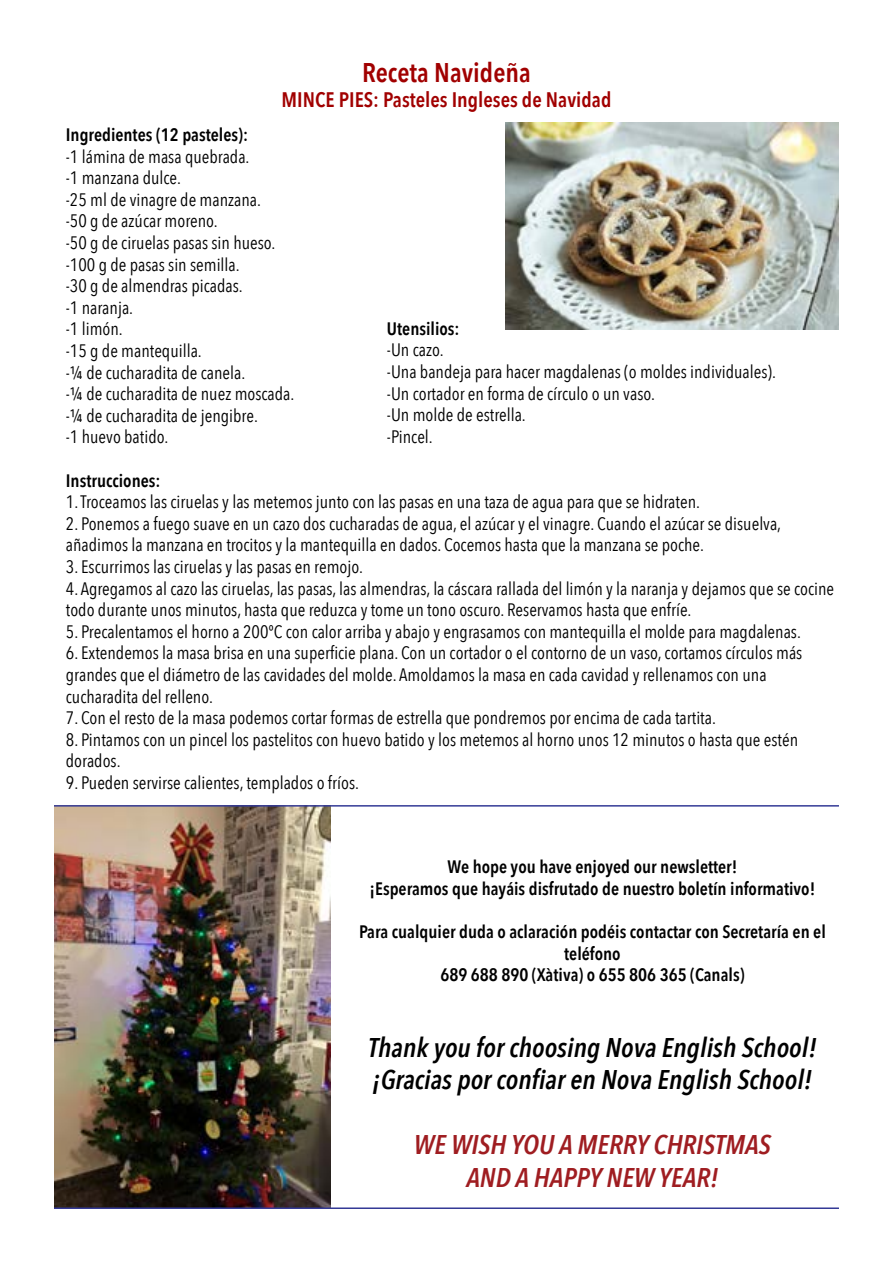
<style>
.page{position:relative;width:893px;height:1263px;background:#fff}
.page>*{position:absolute;margin:0;border:0;box-sizing:border-box;transform-origin:0 0}
.t1{font:italic 600 27px/32.4px "Avenir Next Condensed";color:#000}
.t2{font:italic 600 27px/32.4px "Avenir Next Condensed";color:#9f1d21;text-align:center}
.t3{font:600 27px "Avenir Next Condensed";color:#a10000}
.t4{font:600 21px "Avenir Next Condensed";color:#a10000}
.t5{font:18px/21.6px "Avenir Next Condensed";color:#000}
.t6{font:600 18px/21.6px "Avenir Next Condensed";color:#000;text-align:center}
</style>
<div class="page">
<img style="left:506px;top:123px;width:333px;height:207px">
<img style="left:55px;top:806px;width:276px;height:401px">
<hr style="left:54px;top:805px;width:785px;height:1px;background:#343a96">
<hr style="left:54px;top:1207px;width:785px;height:2px;background:#343a96">
<h1 class="t3" style="left:362px;top:49px;width:170px">Receta Navideña</h1>
<p class="t4" style="left:282px;top:82px;width:331px">MINCE PIES: Pasteles Ingleses de Navidad</p>
<p class="t6" style="left:66px;top:123px;width:184px">Ingredientes (12 pasteles):</p>
<p class="t5" style="left:66px;top:145px;width:230px">-1 lámina de masa quebrada.<br>-1 manzana dulce.<br>-25 ml de vinagre de manzana.<br>-50 g de azúcar moreno.<br>-50 g de ciruelas pasas sin hueso. -100 g de pasas sin semilla.<br>-30 g de almendras picadas.<br>-1 naranja.<br>-1 limón.<br>-15 g de mantequilla.<br>-¼ de cucharadita de canela.<br>-¼ de cucharadita de nuez moscada. -¼ de cucharadita de jengibre.<br>-1 huevo batido.</p>
<p class="t6" style="left:66px;top:469px;width:96px">Instrucciones:</p>
<p class="t5" style="left:66px;top:490px;width:636px">1. Troceamos las ciruelas y las metemos junto con las pasas en una taza de agua para que se hidraten.</p>
<p class="t5" style="left:66px;top:512px;width:717px">2. Ponemos a fuego suave en un cazo dos cucharadas de agua, el azúcar y el vinagre. Cuando el azúcar se disuelva, añadimos la manzana en trocitos y la mantequilla en dados. Cocemos hasta que la manzana se poche.</p>
<p class="t5" style="left:66px;top:555px;width:299px">3. Escurrimos las ciruelas y las pasas en remojo.</p>
<p class="t5" style="left:66px;top:577px;width:770px">4. Agregamos al cazo las ciruelas, las pasas, las almendras, la cáscara rallada del limón y la naranja y dejamos que se cocine todo durante unos minutos, hasta que reduzca y tome un tono oscuro. Reservamos hasta que enfríe.</p>
<p class="t5" style="left:66px;top:620px;width:737px">5. Precalentamos el horno a 200ºC con calor arriba y abajo y engrasamos con mantequilla el molde para magdalenas.</p>
<p class="t5" style="left:66px;top:641px;width:738px">6. Extendemos la masa brisa en una superficie plana. Con un cortador o el contorno de un vaso, cortamos círculos más grandes que el diámetro de las cavidades del molde. Amoldamos la masa en cada cavidad y rellenamos con una cucharadita del relleno.</p>
<p class="t5" style="left:66px;top:706px;width:652px">7. Con el resto de la masa podemos cortar formas de estrella que pondremos por encima de cada tartita.</p>
<p class="t5" style="left:66px;top:728px;width:734px">8. Pintamos con un pincel los pastelitos con huevo batido y los metemos al horno unos 12 minutos o hasta que estén dorados.</p>
<p class="t5" style="left:66px;top:771px;width:295px">9. Pueden servirse calientes, templados o fríos.</p>
<p class="t6" style="left:387px;top:317px;width:74px">Utensilios:</p>
<p class="t5" style="left:387px;top:338px;width:390px">-Un cazo.<br>-Una bandeja para hacer magdalenas (o moldes individuales). -Un cortador en forma de círculo o un vaso.<br>-Un molde de estrella.<br>-Pincel.</p>
<p class="t6" style="left:369px;top:856px;width:447px">We hope you have enjoyed our newsletter!<br>¡Esperamos que hayáis disfrutado de nuestro boletín informativo!</p>
<p class="t6" style="left:359px;top:921px;width:468px">Para cualquier duda o aclaración podéis contactar con Secretaría en el teléfono<br>689 688 890 (Xàtiva) o 655 806 365 (Canals)</p>
<h1 class="t1" style="left:368px;top:1031px;width:450px">Thank you for choosing Nova English School! ¡Gracias por confiar en Nova English School!</h1>
<h1 class="t2" style="left:414px;top:1128px;width:358px">WE WISH YOU A MERRY CHRISTMAS<br>AND A HAPPY NEW YEAR!</h1>
</div>
